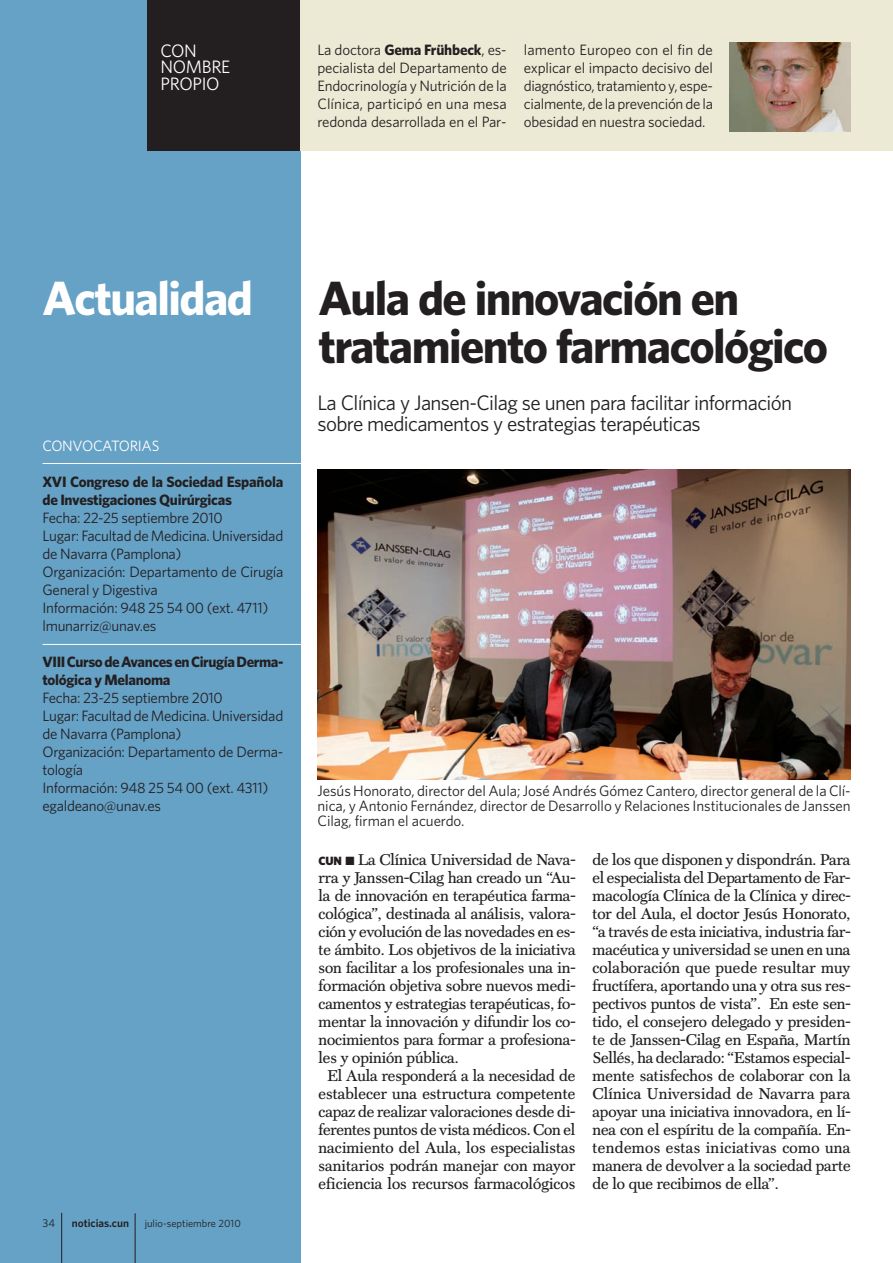
<style>
.page{position:relative;width:893px;height:1263px;background:#fff}
.page>*{position:absolute;margin:0;border:0;box-sizing:border-box;transform-origin:0 0}
.t1{font:700 48px/48px "Whitney";letter-spacing:-.03em;color:#231f20}
.t2{font:700 48px "Whitney";letter-spacing:-.03em;color:#fff}
.t3{font:21px/21px "Whitney";letter-spacing:-.03em;color:#231f20}
.t4{font:18px/16.5px "Whitney";letter-spacing:-.02em;color:#fff}
.t5{font:15.75px/18px "Scotch FB Text";letter-spacing:-.005em;color:#231f20;text-align:justify}
.t6{font:15px/18px "Whitney";letter-spacing:-.02em;color:#231f20;text-align:justify}
.t7{font:700 15px/18px "Whitney";letter-spacing:-.02em;color:#231f20}
.t8{font:15px "Whitney";letter-spacing:-.02em;color:#fff}
.t9{font:600 11.25px "Whitney";color:#231f20}
.t10{font:11.25px "Whitney";color:#231f20}
.t11{font:10.5px "Whitney";color:#231f20}
.s1{font-weight:700}
.s2{font-family:"Whitney";font-weight:900;font-size:12px}
</style>
<div class="page">
<div style="left:0;top:0;width:300px;height:1263px;background:#66a1c6"></div>
<hr style="left:135px;top:1213px;width:1px;height:50px;background:#231f20">
<hr style="left:61px;top:1213px;width:1px;height:50px;background:#231f20">
<div style="left:156px;top:0;width:737px;height:151px;background:#ecead5"></div>
<img style="left:317px;top:469px;width:533px;height:311px">
<div style="left:148px;top:0;width:152px;height:151px;background:#231f20"></div>
<img style="left:730px;top:43px;width:120px;height:89px">
<hr style="left:43px;top:463px;width:265px;height:1px;background:#fff">
<hr style="left:43px;top:644px;width:265px;height:1px;background:#fff">
<p class="t4" style="left:160px;top:42px;width:71px">CON<br>NOMBRE<br>PROPIO</p>
<p class="t6" style="left:317px;top:40px;width:191px">La doctora <span class="s1">Gema Frühbeck</span>, es&shy;pecialista del Departamento de Endocrinología y Nutrición de la Clínica, participó en una mesa redonda desarrollada en el Par-</p>
<p class="t6" style="left:524px;top:40px;width:191px">lamento Europeo con el fin de explicar el impacto decisivo del diagnóstico, tratamiento y, espe&shy;cialmente, de la prevención de la obesidad en nuestra sociedad.</p>
<h1 class="t2" style="left:43px;top:269px;width:212px">Actualidad</h1>
<h1 class="t1" style="left:319px;top:273px;width:511px">Aula de innovación en tratamiento farmacológico</h1>
<h2 class="t3" style="left:317px;top:392px;width:476px">La Clínica y Jansen-Cilag se unen para facilitar información sobre medicamentos y estrategias terapéuticas</h2>
<p class="t8" style="left:43px;top:436px;width:118px">CONVOCATORIAS</p>
<p class="t7" style="left:43px;top:472px;width:242px">XVI Congreso de la Sociedad Española de Investigaciones Quirúrgicas</p>
<p class="t6" style="left:43px;top:508px;width:243px;text-align:left">Fecha: 22-25 septiembre 2010<br>Lugar: Facultad de Medicina. Universidad de Navarra (Pamplona)<br>Organización: Departamento de Cirugía<br>General y Digestiva<br>Información: 948 25 54 00 (ext. 4711) lmunarriz@unav.es</p>
<p class="t7" style="left:43px;top:652px;width:242px">VIII Curso de Avances en Cirugía Derma&shy;tológica y Melanoma</p>
<p class="t6" style="left:43px;top:688px;width:242px;text-align:left">Fecha: 23-25 septiembre 2010<br>Lugar: Facultad de Medicina. Universidad de Navarra (Pamplona)<br>Organización: Departamento de Derma&shy;tología<br>Información: 948 25 54 00 (ext. 4311) egaldeano@unav.es</p>
<p class="t10" style="left:43px;top:1216px;width:14px">34</p>
<p class="t9" style="left:72px;top:1216px;width:59px">noticias.cun</p>
<p class="t11" style="left:145px;top:1217px;width:98px">julio-septiembre 2010</p>
<p class="t6" style="left:317px;top:783px;width:535px;line-height:15px">Jesús Honorato, director del Aula; José Andrés Gómez Cantero, director general de la Clí&shy;nica, y Antonio Fernández, director de Desarrollo y Relaciones Institucionales de Janssen Cilag, firman el acuerdo.</p>
<p class="t5" style="left:319px;top:850px;width:258px"><span class="s2">CUN</span> ■ La Clínica Universidad de Nava-</p>
<p class="t5" style="left:319px;top:868px;width:258px">rra y Janssen-Cilag han creado un “Au-</p>
<p class="t5" style="left:319px;top:886px;width:258px">la de innovación en terapéutica farma-</p>
<p class="t5" style="left:319px;top:904px;width:258px">cológica”, destinada al análisis, valora-</p>
<p class="t5" style="left:319px;top:922px;width:258px">ción y evolución de las novedades en es-</p>
<p class="t5" style="left:319px;top:940px;width:259px">te ámbito. Los objetivos de la iniciativa</p>
<p class="t5" style="left:319px;top:958px;width:258px">son facilitar a los profesionales una in-</p>
<p class="t5" style="left:319px;top:976px;width:259px">formación objetiva sobre nuevos medi-</p>
<p class="t5" style="left:319px;top:994px;width:258px">camentos y estrategias terapéuticas, fo-</p>
<p class="t5" style="left:319px;top:1012px;width:259px">mentar la innovación y difundir los co-</p>
<p class="t5" style="left:319px;top:1030px;width:258px">nocimientos para formar a profesiona-</p>
<p class="t5" style="left:319px;top:1048px;width:142px">les y opinión pública.</p>
<p class="t5" style="left:327px;top:1066px;width:250px">El Aula responderá a la necesidad de</p>
<p class="t5" style="left:319px;top:1084px;width:258px">establecer una estructura competente</p>
<p class="t5" style="left:319px;top:1102px;width:258px">capaz de realizar valoraciones desde di-</p>
<p class="t5" style="left:319px;top:1120px;width:258px">ferentes puntos de vista médicos. Con el</p>
<p class="t5" style="left:319px;top:1138px;width:258px">nacimiento del Aula, los especialistas</p>
<p class="t5" style="left:319px;top:1156px;width:258px">sanitarios podrán manejar con mayor</p>
<p class="t5" style="left:319px;top:1174px;width:258px">eficiencia los recursos farmacológicos</p>
<p class="t5" style="left:592px;top:850px;width:260px">de los que disponen y dispondrán. Para el especialista del Departamento de Far&shy;macología Clínica de la Clínica y direc&shy;tor del Aula, el doctor Jesús Honorato, “a través de esta iniciativa, industria far&shy;macéutica y universidad se unen en una colaboración que puede resultar muy fructífera, aportando una y otra sus res&shy;pectivos puntos de vista”. En este sen&shy;tido, el consejero delegado y presiden&shy;te de Janssen-Cilag en España, Martín Sellés, ha declarado: “Estamos especial&shy;mente satisfechos de colaborar con la Clínica Universidad de Navarra para apoyar una iniciativa innovadora, en lí&shy;nea con el espíritu de la compañía. En&shy;tendemos estas iniciativas como una manera de devolver a la sociedad parte de lo que recibimos de ella”.</p>
</div>
